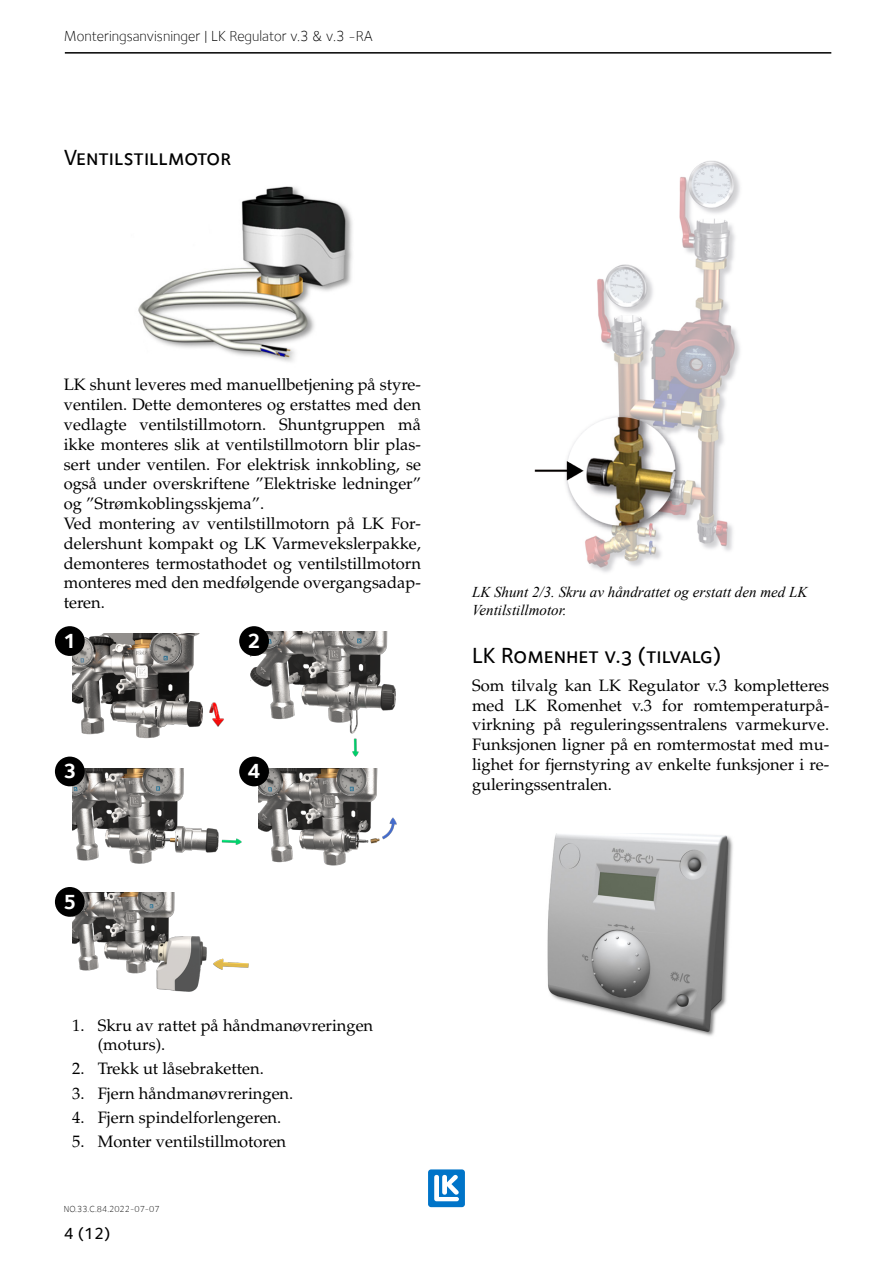
<style>
.page{position:relative;width:893px;height:1263px;background:#fff}
.page>*{position:absolute;margin:0;border:0;box-sizing:border-box;transform-origin:0 0}
.t1{font:22.5px "Foundry Sterling Medium Expert";color:#000}
.t2{font:700 21px "Foundry Sterling";color:#fff}
.t3{font:16.5px/19.8px "Palatino LT Std";color:#000}
.t4{font:500 16.5px "Foundry Sterling";color:#000}
.t5{font:italic 15px/18px "Times New Roman";color:#000}
.t6{font:300 15px "Foundry Sterling";color:#000}
.t7{font:300 9px "Foundry Sterling";color:#000}
</style>
<div class="page">
<hr style="left:65px;top:52px;width:766px;height:2px;background:#000">
<div style="left:428px;top:1169px;width:37px;height:38px;background:#0074c8;border-radius:3px"></div>
<svg style="left:434px;top:1175px;width:25px;height:26px"></svg>
<img style="left:534px;top:161px;width:206px;height:411px">
<img style="left:547px;top:833px;width:186px;height:203px">
<img style="left:138px;top:186px;width:215px;height:176px">
<img style="left:72px;top:633px;width:152px;height:106px">
<img style="left:250px;top:631px;width:146px;height:126px">
<img style="left:72px;top:769px;width:170px;height:95px">
<img style="left:259px;top:769px;width:138px;height:97px">
<img style="left:72px;top:892px;width:177px;height:100px">
<div style="left:55px;top:626px;width:30px;height:30px;background:#000;border-radius:50%"></div>
<div style="left:55px;top:756px;width:30px;height:30px;background:#000;border-radius:50%"></div>
<div style="left:55px;top:887px;width:30px;height:30px;background:#000;border-radius:50%"></div>
<div style="left:239px;top:626px;width:30px;height:30px;background:#000;border-radius:50%"></div>
<div style="left:239px;top:756px;width:30px;height:30px;background:#000;border-radius:50%"></div>
<p class="t6" style="left:64px;top:27px;width:310px">Monteringsanvisninger | LK Regulator v.3 &amp; v.3 -RA</p>
<h1 class="t1" style="left:64px;top:144px;width:169px">Ventilstillmotor</h1>
<p class="t3" style="left:64px;top:375px;width:359px">LK shunt leveres med manuellbetjening på styre&shy;ventilen. Dette demonteres og erstattes med den vedlagte ventilstillmotorn. Shuntgruppen må ikke monteres slik at ventilstillmotorn blir plas&shy;sert under ventilen. For elektrisk innkobling, se også under overskriftene ”Elektriske ledninger” og ”Strømkoblingsskjema”.<br>Ved montering av ventilstillmotorn på LK For&shy;delershunt kompakt og LK Varmevekslerpakke, demonteres termostathodet og ventilstillmotorn monteres med den medfølgende overgangsadap&shy;teren.</p>
<p class="t2" style="left:63px;top:628px;width:15px">1</p>
<p class="t2" style="left:63px;top:758px;width:15px">3</p>
<p class="t2" style="left:63px;top:889px;width:15px">5</p>
<p class="t2" style="left:247px;top:628px;width:15px">2</p>
<p class="t2" style="left:247px;top:758px;width:15px">4</p>
<p class="t3" style="left:98px;top:1015px;width:277px;text-indent:-26px">1. Skru av rattet på håndmanøvreringen (moturs).</p>
<p class="t3" style="left:72px;top:1059px;width:193px">2. Trekk ut låsebraketten.</p>
<p class="t3" style="left:72px;top:1083px;width:222px">3. Fjern håndmanøvreringen.</p>
<p class="t3" style="left:72px;top:1107px;width:211px">4. Fjern spindelforlengeren.</p>
<p class="t3" style="left:72px;top:1131px;width:215px">5. Monter ventilstillmotoren</p>
<p class="t7" style="left:64px;top:1204px;width:97px">NO.33.C.84.2022-07-07</p>
<p class="t4" style="left:64px;top:1223px;width:48px">4 (12)</p>
<p class="t5" style="left:472px;top:583px;width:337px">LK Shunt 2/3. Skru av håndrattet og erstatt den med LK<br>Ventilstillmotor.</p>
<h1 class="t1" style="left:472px;top:642px;width:251px">LK Romenhet v.3 (tilvalg)</h1>
<p class="t3" style="left:472px;top:676px;width:359px;text-align:justify">Som tilvalg kan LK Regulator v.3 kompletteres med LK Romenhet v.3 for romtemperaturpå&shy;virkning på reguleringssentralens varmekurve.<br>Funksjonen ligner på en romtermostat med mu&shy;lighet for fjernstyring av enkelte funksjoner i re&shy;guleringssentralen.</p>
</div>
